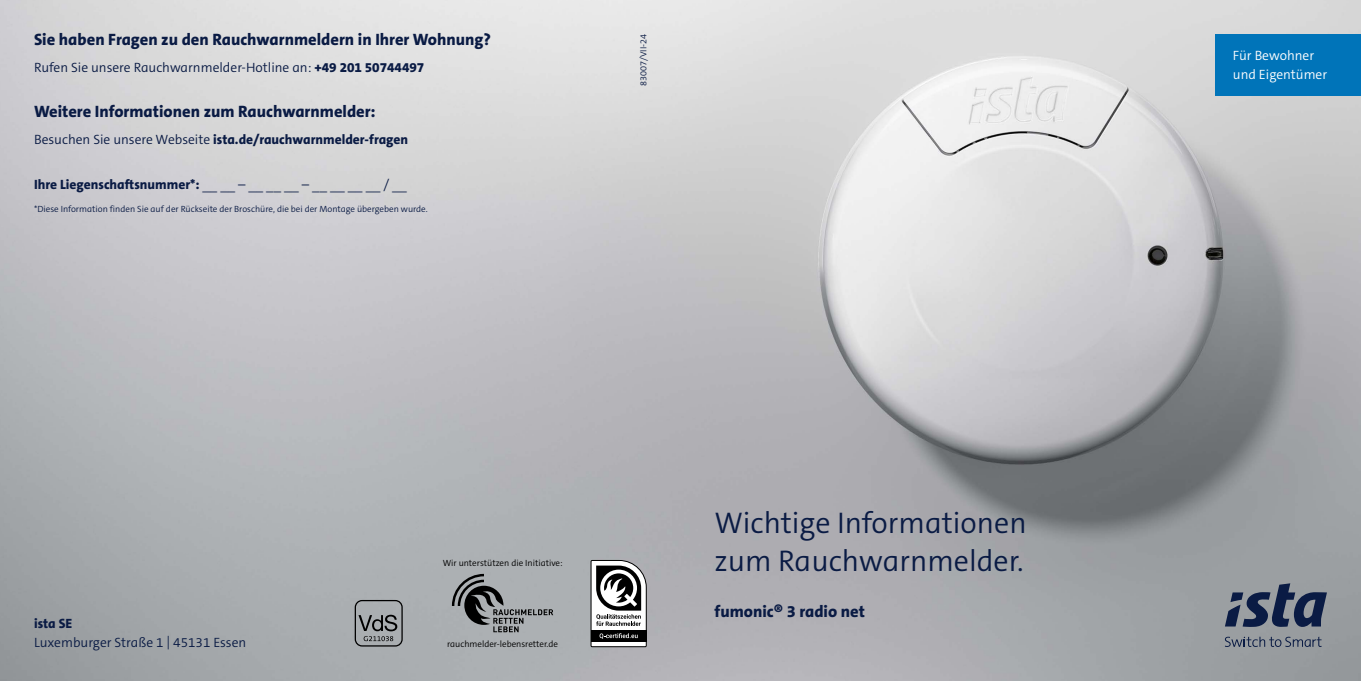
<style>
.page{position:relative;width:1361px;height:681px;background:#fff}
.page>*{position:absolute;margin:0;border:0;box-sizing:border-box;transform-origin:0 0}
.t1{font:30px/37.8px "The Sansfor Ista Sm Lt";color:#0a1b44}
.t2{font:800 16.5px "The Sansfor Ista";color:#0a1b44}
.t3{font:800 13.5px "The Sansfor Ista";color:#0a1b44}
.t4{font:13.5px "The Sansfor Ista Sm Lt";color:#0a1b44}
.t5{font:13.5px/18.6px "The Sansfor Ista Sm Lt";color:#fff}
.t6{font:9px "The Sansfor Ista Sm Lt";color:#0a1b44}
.t7{font:9px "The Sansfor Ista Sm Lt";color:#000}
.s1{font-family:"The Sansfor Ista";font-weight:800}
.s2{font-family:"The Sansfor Ista Sm Lt";font-weight:400}
</style>
<div class="page">
<img style="left:0;top:0;width:1361px;height:680px">
<svg style="left:1225px;top:636px;width:96px;height:10px"></svg>
<svg style="left:1225px;top:583px;width:102px;height:43px;background:#555f74"></svg>
<div style="left:1216px;top:34px;width:145px;height:62px;background:#0074b9"></div>
<div style="left:355px;top:599px;width:48px;height:47px;border:1px solid #000;border-radius:7px"></div>
<svg style="left:358px;top:614px;width:39px;height:27px"></svg>
<svg style="left:591px;top:560px;width:55px;height:86px"></svg>
<svg style="left:452px;top:573px;width:101px;height:59px;background:#888b8d"></svg>
<p class="t2" style="left:34px;top:29px;width:458px">Sie haben Fragen zu den Rauchwarnmeldern in Ihrer Wohnung?</p>
<p class="t4" style="left:34px;top:59px;width:392px">Rufen Sie unsere Rauchwarnmelder-Hotline an: <span class="s1">+49 201 50744497</span></p>
<p class="t2" style="left:34px;top:101px;width:343px">Weitere Informationen zum Rauchwarnmelder:</p>
<p class="t3" style="left:34px;top:130px;width:376px"><span class="s2">Besuchen Sie unsere Webseite</span> ista.de/rauchwarnmelder-fragen</p>
<p class="t3" style="left:34px;top:176px;width:374px">Ihre Liegenschaftsnummer*: <span class="s2">__ __ – __ __ __ – __ __ __ __ / __</span></p>
<p class="t6" style="left:34px;top:203px;width:395px">*Diese Information finden Sie auf der Rückseite der Broschüre, die bei der Montage übergeben wurde.</p>
<p class="t6" style="left:637px;top:86px;width:54px;rotate:-90deg">83007/VII-24</p>
<p class="t3" style="left:34px;top:614px;width:40px">ista SE</p>
<p class="t4" style="left:34px;top:633px;width:214px">Luxemburger Straße 1 | 45131 Essen</p>
<p class="t7" style="left:443px;top:557px;width:121px">Wir unterstützen die Initiative:</p>
<p class="t7" style="left:447px;top:637px;width:112px">rauchmelder-lebensretter.de</p>
<h1 class="t1" style="left:714px;top:504px;width:314px">Wichtige Informationen zum Rauchwarnmelder.</h1>
<p class="t2" style="left:714px;top:600px;width:152px">fumonic® 3 radio net</p>
<p class="t5" style="left:1233px;top:46px;width:96px">Für Bewohner und Eigentümer</p>
</div>
